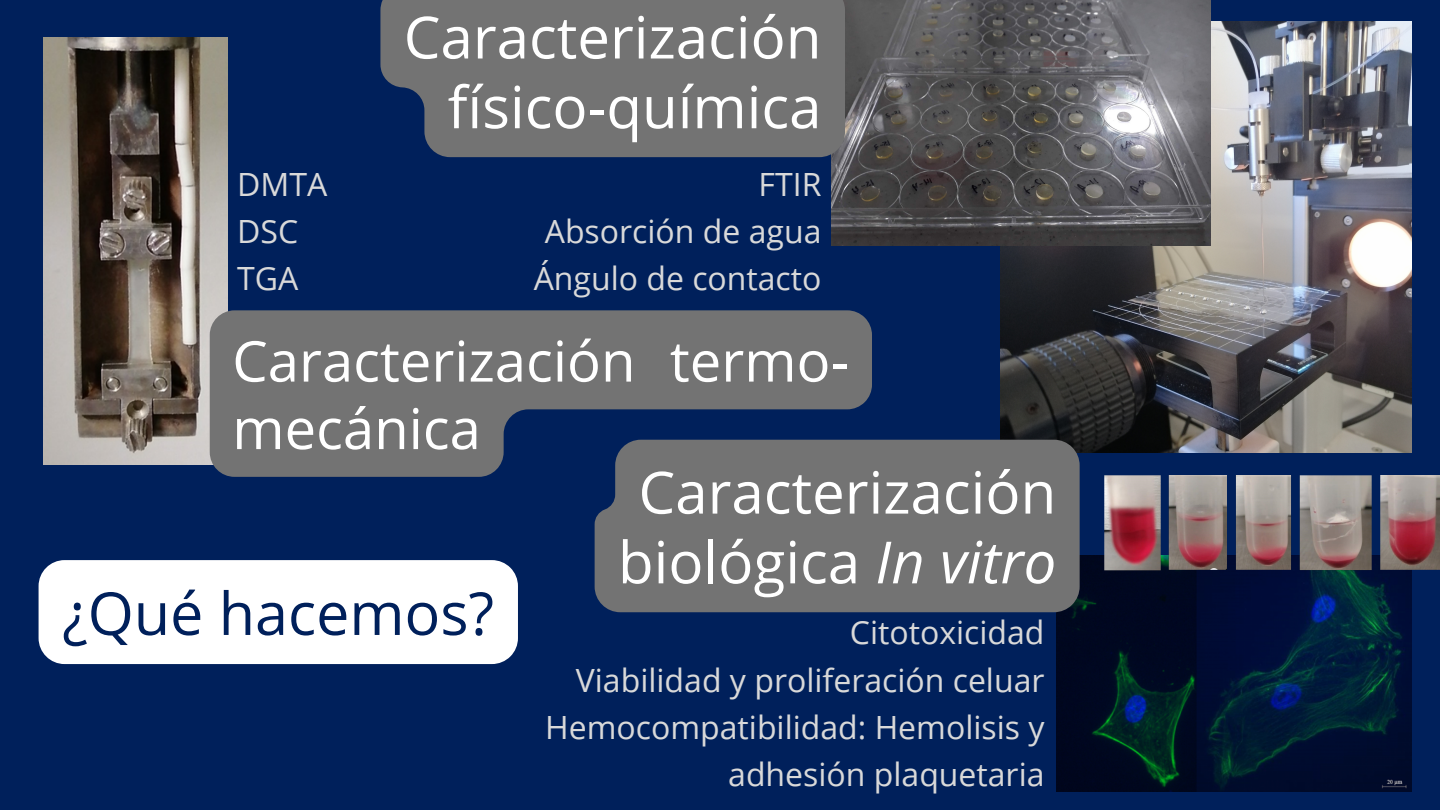
<style>
.page{position:relative;width:1440px;height:810px;background:#00205b}
.page>*{position:absolute;margin:0;border:0;box-sizing:border-box;transform-origin:0 0}
.t1{font:59.2px "Open Sans";color:#00205b}
.t2{font:58.2px/69.8px "Open Sans";color:#fff;text-align:right}
.t3{font:56.2px/67.5px "Open Sans";color:#fff}
.t4{font:32px/47.2px "Open Sans";color:#d9d9d9;text-align:right}
.s1{font-style:italic}
</style>
<div class="page">
<img style="left:1056px;top:556px;width:356px;height:236px">
<img style="left:1100px;top:476px;width:340px;height:102px">
<img style="left:1000px;top:21px;width:412px;height:432px">
<img style="left:831px;top:0;width:380px;height:246px">
<img style="left:44px;top:37px;width:183px;height:427px">
<div style="left:380px;top:0;width:465px;height:157px;background:#737373"></div>
<svg style="left:210px;top:310px;width:662px;height:167px;background:#61666f"></svg>
<div style="left:595px;top:440px;width:485px;height:172px;background:#737373"></div>
<div style="left:39px;top:560px;width:479px;height:104px;background:#fff"></div>
<p class="t4" style="left:237px;top:160px;width:92px;text-align:left">DMTA<br>DSC<br>TGA</p>
<h2 class="t2" style="left:404px;top:1px;width:419px">Caracterización físico-química</h2>
<p class="t4" style="left:534px;top:160px;width:289px">FTIR<br>Absorción de agua<br>Ángulo de contacto</p>
<h3 class="t3" style="left:232px;top:326px;width:618px">Caracterización termo&shy;mecánica</h3>
<h2 class="t2" style="left:618px;top:456px;width:440px;text-align:center">Caracterización biológica <span class="s1">In vitro</span></h2>
<h1 class="t1" style="left:62px;top:572px;width:433px">¿Qué hacemos?</h1>
<p class="t4" style="left:545px;top:608px;width:501px">Citotoxicidad<br>Viabilidad y proliferación celuar<br>Hemocompatibilidad: Hemolisis y adhesión plaquetaria</p>
</div>
